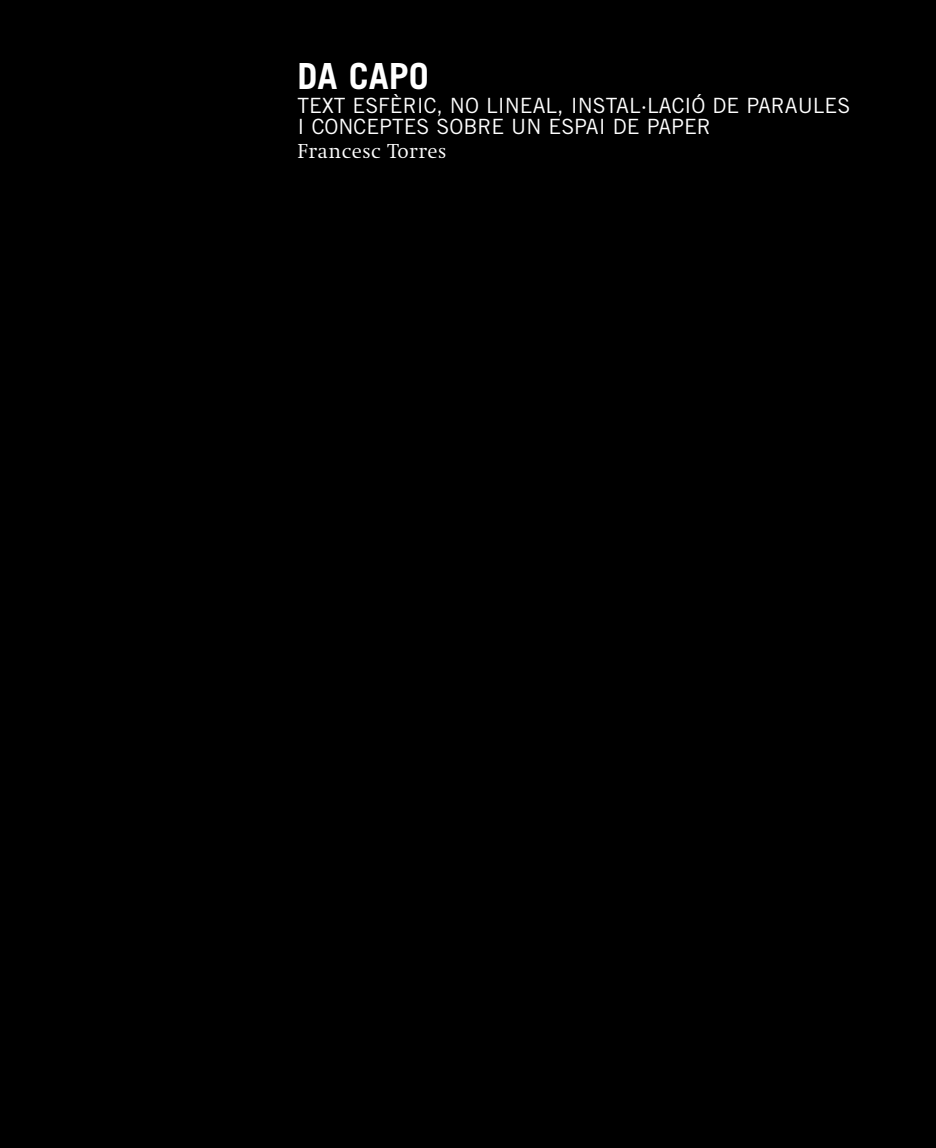
<style>
.page{position:relative;width:936px;height:1148px;background:#fff}
.page>*{position:absolute;margin:0;border:0;box-sizing:border-box;transform-origin:0 0}
.t1{font:700 36px "Trade Gothic";color:#fff}
.t2{font:21px/21px "Trade Gothic";color:#fff}
.t3{font:300 21px "Swift";letter-spacing:.02em;color:#fff}
</style>
<div class="page">
<div style="left:0;top:0;width:935px;height:1147px;background:#000"></div>
<h1 class="t1" style="left:298px;top:63px;width:133px">DA CAPO</h1>
<p class="t2" style="left:298px;top:97px;width:554px">TEXT ESFÈRIC, NO LINEAL, INSTAL·LACIÓ DE PARAULES<br>I CONCEPTES SOBRE UN ESPAI DE PAPER</p>
<p class="t3" style="left:298px;top:143px;width:150px">Francesc Torres</p>
</div>
